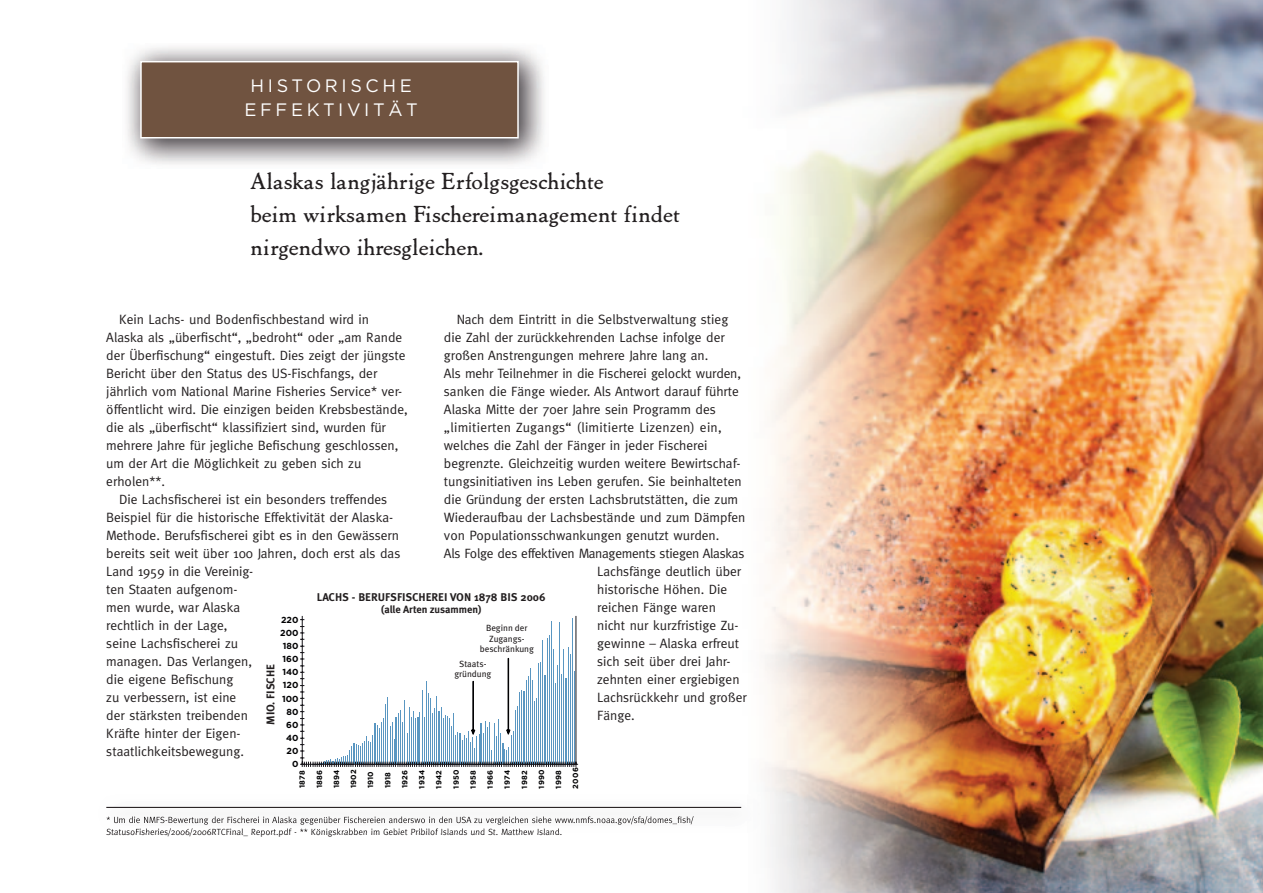
<style>
.page{position:relative;width:1263px;height:893px;background:#fff}
.page>*{position:absolute;margin:0;border:0;box-sizing:border-box;transform-origin:0 0}
.t1{font:23.25px/33px "Marco Polo";letter-spacing:.03em;color:#231f20}
.t2{font:18px/24px "Gotham";letter-spacing:.2em;color:#fff;text-align:center}
.t3{font:13.5px "Meta";color:#231f20}
.t4{font:13.5px "Meta";letter-spacing:-.02em;color:#231f20}
.t5{font:13.5px "Meta";letter-spacing:.02em;color:#231f20}
.t6{font:11.25px "Meta Bold Caps";color:#231f20}
.t7{font:700 10.5px "Meta";letter-spacing:-.005em;color:#231f20}
.t8{font:9px "Meta";color:#231f20}
.t9{font:9px/10.5px "Meta";color:#231f20;text-align:center}
.t10{font:700 8.85px/13px "Gotham";color:#000002;text-align:right}
.t11{font:700 7.5px "Gotham";letter-spacing:.025em;color:#000002}
</style>
<div class="page">
<img style="left:765px;top:0;width:498px;height:893px">
<img style="left:127px;top:47px;width:417px;height:117px">
<div style="left:140px;top:61px;width:379px;height:77px;background:#705340;border:2px solid #fff"></div>
<hr style="left:542px;top:640px;width:1px;height:124px;background:#5996c1">
<hr style="left:547px;top:638px;width:1px;height:126px;background:#5996c1">
<hr style="left:549px;top:636px;width:1px;height:128px;background:#5996c1">
<hr style="left:551px;top:621px;width:1px;height:143px;background:#5996c1">
<hr style="left:559px;top:622px;width:1px;height:142px;background:#5996c1">
<hr style="left:572px;top:618px;width:1px;height:146px;background:#5996c1">
<hr style="left:576px;top:616px;width:1px;height:148px;background:#17151a">
<svg style="left:301px;top:646px;width:277px;height:120px"></svg>
<hr style="left:302px;top:616px;width:1px;height:148px;background:#17151a">
<img style="left:107px;top:816px;width:587px;height:9px">
<img style="left:107px;top:828px;width:452px;height:4px">
<hr style="left:106px;top:807px;width:635px;height:1px;background:#110a0c">
<h2 class="t2" style="left:245px;top:74px;width:175px">HISTORISCHE<br>EFFEKTIVITÄT</h2>
<h1 class="t1" style="left:250px;top:164px;width:431px">Alaskas langjährige Erfolgsgeschichte<br>beim wirksamen Fischereimanagement findet nirgendwo ihresgleichen.</h1>
<p class="t3" style="left:457px;top:311px;width:273px">Nach dem Eintritt in die Selbstverwaltung stieg</p>
<p class="t3" style="left:444px;top:329px;width:282px">die Zahl der zurückkehrenden Lachse infolge der</p>
<p class="t3" style="left:444px;top:347px;width:266px">großen Anstrengungen mehrere Jahre lang an.</p>
<p class="t3" style="left:444px;top:365px;width:298px">Als mehr Teilnehmer in die Fischerei gelockt wurden,</p>
<p class="t3" style="left:444px;top:383px;width:296px">sanken die Fänge wieder. Als Antwort darauf führte</p>
<p class="t3" style="left:444px;top:401px;width:273px">Alaska Mitte der 70er Jahre sein Programm des</p>
<p class="t5" style="left:444px;top:419px;width:279px">„limitierten Zugangs“ (limitierte Lizenzen) ein,</p>
<p class="t3" style="left:444px;top:437px;width:265px">welches die Zahl der Fänger in jeder Fischerei</p>
<p class="t3" style="left:444px;top:455px;width:298px">begrenzte. Gleichzeitig wurden weitere Bewirtschaf-</p>
<p class="t3" style="left:444px;top:473px;width:299px">tungsinitiativen ins Leben gerufen. Sie beinhalteten</p>
<p class="t3" style="left:444px;top:491px;width:296px">die Gründung der ersten Lachsbrutstätten, die zum</p>
<p class="t3" style="left:444px;top:509px;width:303px">Wiederaufbau der Lachsbestände und zum Dämpfen</p>
<p class="t3" style="left:444px;top:527px;width:277px">von Populationsschwankungen genutzt wurden.</p>
<p class="t4" style="left:444px;top:545px;width:302px">Als Folge des effektiven Managements stiegen Alaskas</p>
<p class="t3" style="left:597px;top:563px;width:146px">Lachsfänge deutlich über</p>
<p class="t3" style="left:597px;top:581px;width:131px">historische Höhen. Die</p>
<p class="t3" style="left:597px;top:599px;width:120px">reichen Fänge waren</p>
<p class="t3" style="left:597px;top:617px;width:143px">nicht nur kurzfristige Zu-</p>
<p class="t3" style="left:597px;top:635px;width:143px">gewinne – Alaska erfreut</p>
<p class="t3" style="left:597px;top:653px;width:135px">sich seit über drei Jahr-</p>
<p class="t3" style="left:597px;top:671px;width:144px">zehnten einer ergiebigen</p>
<p class="t3" style="left:597px;top:689px;width:151px">Lachsrückkehr und großer</p>
<p class="t3" style="left:597px;top:707px;width:39px">Fänge.</p>
<p class="t3" style="left:119px;top:312px;width:252px">Kein Lachs- und Bodenfischbestand wird in</p>
<p class="t3" style="left:106px;top:330px;width:297px">Alaska als „überfischt“, „bedroht“ oder „am Rande</p>
<p class="t3" style="left:106px;top:348px;width:301px">der Überfischung“ eingestuft. Dies zeigt der jüngste</p>
<p class="t3" style="left:106px;top:365px;width:273px">Bericht über den Status des US-Fischfangs, der</p>
<p class="t3" style="left:106px;top:383px;width:298px">jährlich vom National Marine Fisheries Service* ver-</p>
<p class="t3" style="left:106px;top:401px;width:303px">öffentlicht wird. Die einzigen beiden Krebsbestände,</p>
<p class="t3" style="left:106px;top:419px;width:281px">die als „überfischt“ klassifiziert sind, wurden für</p>
<p class="t3" style="left:106px;top:437px;width:293px">mehrere Jahre für jegliche Befischung geschlossen,</p>
<p class="t3" style="left:106px;top:455px;width:256px">um der Art die Möglichkeit zu geben sich zu</p>
<p class="t3" style="left:106px;top:473px;width:60px">erholen**.</p>
<p class="t3" style="left:119px;top:491px;width:270px">Die Lachsfischerei ist ein besonders treffendes</p>
<p class="t3" style="left:106px;top:509px;width:288px">Beispiel für die historische Effektivität der Alaska-</p>
<p class="t3" style="left:106px;top:527px;width:294px">Methode. Berufsfischerei gibt es in den Gewässern</p>
<p class="t3" style="left:106px;top:545px;width:296px">bereits seit weit über 100 Jahren, doch erst als das</p>
<p class="t3" style="left:106px;top:563px;width:149px">Land 1959 in die Vereinig-</p>
<p class="t3" style="left:106px;top:581px;width:133px">ten Staaten aufgenom-</p>
<p class="t3" style="left:106px;top:599px;width:135px">men wurde, war Alaska</p>
<p class="t3" style="left:106px;top:617px;width:123px">rechtlich in der Lage,</p>
<p class="t3" style="left:106px;top:635px;width:133px">seine Lachsfischerei zu</p>
<p class="t3" style="left:106px;top:653px;width:147px">managen. Das Verlangen,</p>
<p class="t3" style="left:106px;top:671px;width:129px">die eigene Befischung</p>
<p class="t3" style="left:106px;top:689px;width:132px">zu verbessern, ist eine</p>
<p class="t3" style="left:106px;top:707px;width:143px">der stärksten treibenden</p>
<p class="t3" style="left:106px;top:725px;width:136px">Kräfte hinter der Eigen-</p>
<p class="t3" style="left:106px;top:743px;width:139px">staatlichkeitsbewegung.</p>
<p class="t6" style="left:317px;top:590px;width:230px">LACHS - BERUFSFISCHEREI VON 1878 BIS 2006</p>
<p class="t7" style="left:381px;top:603px;width:102px">(alle Arten zusammen)</p>
<p class="t9" style="left:480px;top:623px;width:56px">Beginn der<br>Zugangs&shy;beschränkung</p>
<p class="t9" style="left:454px;top:658px;width:38px">Staats&shy;gründung</p>
<p class="t10" style="left:280px;top:613px;width:20px">220<br>200<br>180<br>160<br>140<br>120<br>100<br>80<br>60<br>40<br>20<br>0</p>
<p class="t6" style="left:264px;top:725px;width:62px;rotate:-90deg">MIO. FISCHE</p>
<p class="t11" style="left:298px;top:788px;width:19px;rotate:-90deg">1878</p>
<p class="t11" style="left:332px;top:788px;width:20px;rotate:-90deg">1894</p>
<p class="t11" style="left:349px;top:788px;width:20px;rotate:-90deg">1902</p>
<p class="t11" style="left:366px;top:788px;width:19px;rotate:-90deg">1910</p>
<p class="t11" style="left:383px;top:788px;width:18px;rotate:-90deg">1918</p>
<p class="t11" style="left:400px;top:788px;width:20px;rotate:-90deg">1926</p>
<p class="t11" style="left:417px;top:788px;width:20px;rotate:-90deg">1934</p>
<p class="t11" style="left:435px;top:788px;width:20px;rotate:-90deg">1942</p>
<p class="t11" style="left:452px;top:788px;width:20px;rotate:-90deg">1950</p>
<p class="t11" style="left:469px;top:788px;width:20px;rotate:-90deg">1958</p>
<p class="t11" style="left:486px;top:788px;width:20px;rotate:-90deg">1966</p>
<p class="t11" style="left:503px;top:788px;width:20px;rotate:-90deg">1974</p>
<p class="t11" style="left:520px;top:788px;width:20px;rotate:-90deg">1982</p>
<p class="t11" style="left:537px;top:788px;width:21px;rotate:-90deg">1990</p>
<p class="t11" style="left:554px;top:788px;width:20px;rotate:-90deg">1998</p>
<p class="t11" style="left:571px;top:788px;width:23px;rotate:-90deg">2006</p>
<p class="t11" style="left:315px;top:788px;width:20px;rotate:-90deg">1886</p>
<p class="t8" style="left:106px;top:827px;width:457px">StatusoFisheries/2006/2006RTCFinal_ Report.pdf - ** Königskrabben im Gebiet Pribilof Islands und St. Matthew Island.</p>
</div>
